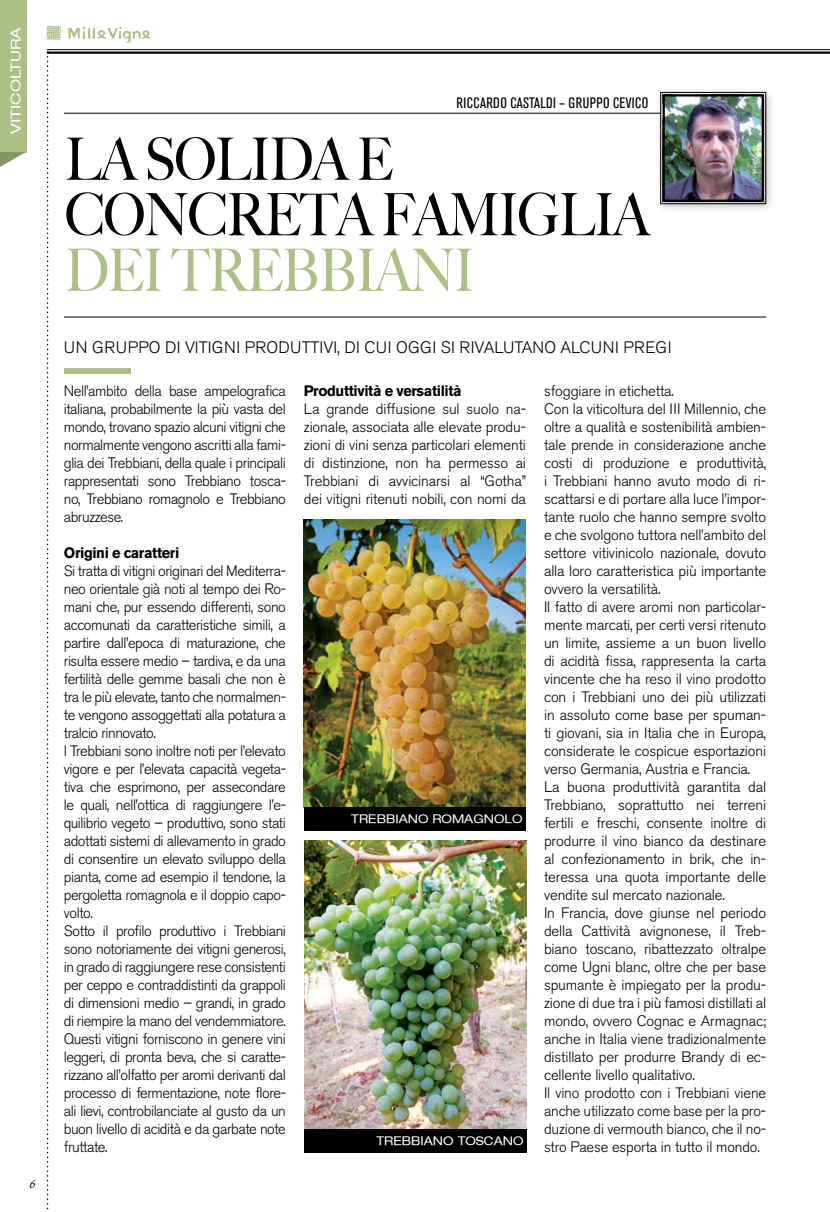
<style>
.page{position:relative;width:830px;height:1212px;background:#fff}
.page>*{position:absolute;margin:0;border:0;box-sizing:border-box;transform-origin:0 0}
.t1{font:500 58.5px/55.5px "Big Caslon";letter-spacing:-.025em;color:#000;scale:.88 1}
.t2{font:500 58.5px "Big Caslon";letter-spacing:-.025em;color:#adbf86;scale:.88 1}
.t3{font:300 16.5px "Akzidenz Grotesk BE";letter-spacing:.04em;color:#000}
.t4{font:300 15px/18px "Akzidenz Grotesk BE";letter-spacing:-.01em;color:#000;text-align:justify}
.t5{font:300 15px/18px "Akzidenz Grotesk BE";letter-spacing:-.03em;color:#000}
.t6{font:700 15px "Akzidenz Grotesk BE";letter-spacing:-.025em;color:#000}
.t7{font:condensed 15px "Akzidenz Grotesk BE";letter-spacing:.02em;color:#000}
.t8{font:expanded 13.35px "Helvetica Neue";color:#fff;scale:1.12 1}
.t9{font:expanded 12px "Helvetica Neue";color:#fff}
.t10{font:italic 12px "Goudy Old Style T";color:#000}
</style>
<div class="page">
<div style="left:0;top:0;width:26px;height:152px;background:#adbf86"></div>
<svg style="left:0;top:152px;width:26px;height:15px"></svg>
<svg style="left:47px;top:26px;width:14px;height:14px"></svg>
<svg style="left:67px;top:27px;width:83px;height:16px"></svg>
<hr style="left:47px;top:49px;width:782px;height:1px;background:#000">
<hr style="left:47px;top:52px;width:782px;height:2px;background:#000">
<hr style="left:64px;top:113px;width:596px;height:1px;background:#000">
<hr style="left:64px;top:317px;width:701px;height:1px;background:#000">
<div style="left:64px;top:368px;width:66px;height:6px;background:#adbf86"></div>
<svg style="left:47px;top:53px;width:2px;height:1157px"></svg>
<div style="left:654px;top:86px;width:122px;height:129px;background:#000;opacity:.29"></div>
<img style="left:659px;top:92px;width:107px;height:112px">
<div style="left:662px;top:94px;width:101px;height:108px;border:2px solid #000"></div>
<img style="left:304px;top:519px;width:221px;height:289px">
<div style="left:304px;top:808px;width:221px;height:23px;background:#000"></div>
<img style="left:304px;top:841px;width:222px;height:288px">
<div style="left:304px;top:1129px;width:222px;height:23px;background:#000"></div>
<p class="t8" style="left:8px;top:134px;width:97px;rotate:-90deg">VITICOLTURA</p>
<p class="t10" style="left:29px;top:1177px;width:11px">6</p>
<p class="t7" style="left:456px;top:94px;width:193px">RICCARDO CASTALDI – GRUPPO CEVICO</p>
<h1 class="t1" style="left:65px;top:132px;width:665px">LA SOLIDA E<br>CONCRETA FAMIGLIA</h1>
<h1 class="t2" style="left:65px;top:236px;width:467px">DEI TREBBIANI</h1>
<p class="t3" style="left:64px;top:338px;width:53px">Un gruppo</p>
<p class="t3" style="left:165px;top:338px;width:90px">divitigniproduttivi</p>
<p class="t3" style="left:337px;top:338px;width:37px">, di cui</p>
<p class="t3" style="left:396px;top:338px;width:74px">oggi si rivalutano</p>
<p class="t3" style="left:560px;top:338px;width:11px">alcuni</p>
<p class="t3" style="left:623px;top:338px;width:12px">pre</p>
<p class="t3" style="left:655px;top:338px;width:15px">gi</p>
<p class="t4" style="left:64px;top:382px;width:223px">Nell’ambito della base ampelografica italiana, probabilmente la più vasta del mondo, trovano spazio alcuni vitigni che normalmente vengono ascritti alla fami&shy;glia dei Trebbiani, della quale i principali rappresentati sono Trebbiano tosca&shy;no, Trebbiano romagnolo e Trebbiano abruzzese.</p>
<p class="t6" style="left:64px;top:544px;width:117px">Origini e caratteri</p>
<p class="t5" style="left:64px;top:562px;width:223px">Si tratta di vitigni originari del Mediterra&shy;neo orientale già noti al tempo dei Ro&shy;mani che, pur essendo differenti, sono accomunati da caratteristiche simili, a partire dall’epoca di maturazione, che risulta essere medio – tardiva, e da una fertilità delle gemme basali che non è tra le più elevate, tanto che normalmen&shy;te vengono assoggettati alla potatura a tralcio rinnovato.<br>I Trebbiani sono inoltre noti per l’elevato vigore e per l’elevata capacità vegeta&shy;tiva che esprimono, per assecondare le quali, nell’ottica di raggiungere l’e&shy;quilibrio vegeto – produttivo, sono stati adottati sistemi di allevamento in grado di consentire un elevato sviluppo della pianta, come ad esempio il tendone, la pergoletta romagnola e il doppio capo&shy;volto.<br>Sotto il profilo produttivo i Trebbiani sono notoriamente dei vitigni generosi, in grado di raggiungere rese consistenti per ceppo e contraddistinti da grappoli di dimensioni medio – grandi, in grado di riempire la mano del vendemmiatore.<br>Questi vitigni forniscono in genere vini leggeri, di pronta beva, che si caratte&shy;rizzano all’olfatto per aromi derivanti dal processo di fermentazione, note flore&shy;ali lievi, controbilanciate al gusto da un buon livello di acidità e da garbate note fruttate.</p>
<p class="t6" style="left:304px;top:382px;width:159px">Produttività e versatilità</p>
<p class="t4" style="left:304px;top:400px;width:223px">La grande diffusione sul suolo na&shy;zionale, associata alle elevate produ&shy;zioni di vini senza particolari elementi di distinzione, non ha permesso ai Trebbiani di avvicinarsi al “Gotha” dei vitigni ritenuti nobili, con nomi da</p>
<p class="t9" style="left:351px;top:811px;width:153px">TREBBIANO ROMAGNOLO</p>
<p class="t9" style="left:376px;top:1133px;width:147px">TREBBIANO TOSCANO</p>
<p class="t4" style="left:543px;top:382px;width:223px;text-align:left">sfoggiare in etichetta.<br>Con la viticoltura del III Millennio, che oltre a qualità e sostenibilità ambien&shy;tale prende in considerazione anche costi di produzione e produttività, i Trebbiani hanno avuto modo di ri&shy;scattarsi e di portare alla luce l’impor&shy;tante ruolo che hanno sempre svolto e che svolgono tuttora nell’ambito del settore vitivinicolo nazionale, dovuto alla loro caratteristica più importante ovvero la versatilità.<br>Il fatto di avere aromi non particolar&shy;mente marcati, per certi versi ritenuto un limite, assieme a un buon livello di acidità fissa, rappresenta la carta vincente che ha reso il vino prodotto con i Trebbiani uno dei più utilizzati in assoluto come base per spuman&shy;ti giovani, sia in Italia che in Europa, considerate le cospicue esportazioni verso Germania, Austria e Francia.<br>La buona produttività garantita dal Trebbiano, soprattutto nei terreni fertili e freschi, consente inoltre di produrre il vino bianco da destinare al confezionamento in brik, che in&shy;teressa una quota importante delle vendite sul mercato nazionale.<br>In Francia, dove giunse nel periodo della Cattività avignonese, il Treb&shy;biano toscano, ribattezzato oltralpe come Ugni blanc, oltre che per base spumante è impiegato per la produ&shy;zione di due tra i più famosi distillati al mondo, ovvero Cognac e Armagnac; anche in Italia viene tradizionalmente distillato per produrre Brandy di ec&shy;cellente livello qualitativo.<br>Il vino prodotto con i Trebbiani viene anche utilizzato come base per la pro&shy;duzione di vermouth bianco, che il no&shy;stro Paese esporta in tutto il mondo.</p>
</div>
